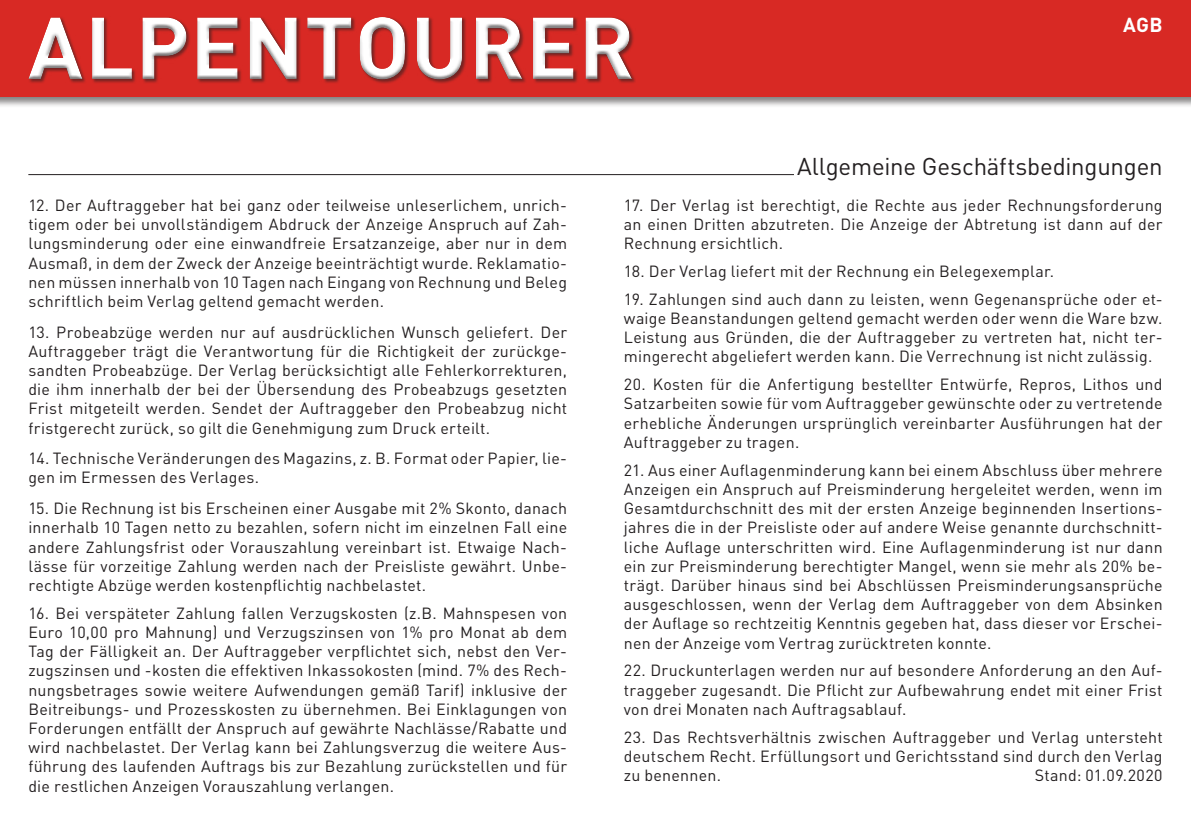
<style>
.page{position:relative;width:1191px;height:840px;background:#fff}
.page>*{position:absolute;margin:0;border:0;box-sizing:border-box;transform-origin:0 0}
.t1{font:24px "DIN Pro";letter-spacing:-.01em;color:#231f20}
.t2{font:700 20px "DIN Pro";color:#fff}
.t3{font:16px/19.2px "DIN Pro";letter-spacing:.015em;color:#231f20;text-align:justify}
</style>
<div class="page">
<div style="left:0;top:0;width:1191px;height:108px;background:#231f20;opacity:.55"></div>
<div style="left:0;top:0;width:1191px;height:96px;background:#d82924"></div>
<div style="left:28px;top:16px;width:608px;height:68px;background:#231f20;opacity:.55"></div>
<div style="left:28px;top:16px;width:606px;height:62px;background:#fff;opacity:.15"></div>
<div style="left:28px;top:20px;width:606px;height:62px;background:#231f20;opacity:.55"></div>
<hr style="left:28px;top:174px;width:766px;height:1px;background:#231f20">
<p class="t3" style="left:28px;top:195px;width:540px">12. Der Auftraggeber hat bei ganz oder teilweise unleserlichem, unrich&shy;tigem oder bei unvollständigem Abdruck der Anzeige Anspruch auf Zah&shy;lungsminderung oder eine einwandfreie Ersatzanzeige, aber nur in dem Ausmaß, in dem der Zweck der Anzeige beeinträchtigt wurde. Reklamatio&shy;nen müssen innerhalb von 10 Tagen nach Eingang von Rechnung und Beleg schriftlich beim Verlag geltend gemacht werden.</p>
<p class="t3" style="left:28px;top:321px;width:540px">13. Probeabzüge werden nur auf ausdrücklichen Wunsch geliefert. Der Auftraggeber trägt die Verantwortung für die Richtigkeit der zurückge&shy;sandten Probeabzüge. Der Verlag berücksichtigt alle Fehlerkorrekturen, die ihm innerhalb der bei der Übersendung des Probeabzugs gesetzten Frist mitgeteilt werden. Sendet der Auftraggeber den Probeabzug nicht fristgerecht zurück, so gilt die Genehmigung zum Druck erteilt.</p>
<p class="t3" style="left:28px;top:448px;width:540px">14. Technische Veränderungen des Magazins, z. B. Format oder Papier, lie&shy;gen im Ermessen des Verlages.</p>
<p class="t3" style="left:28px;top:497px;width:540px">15. Die Rechnung ist bis Erscheinen einer Ausgabe mit 2% Skonto, danach innerhalb 10 Tagen netto zu bezahlen, sofern nicht im einzelnen Fall eine andere Zahlungsfrist oder Vorauszahlung vereinbart ist. Etwaige Nach&shy;lässe für vorzeitige Zahlung werden nach der Preisliste gewährt. Unbe&shy;rechtigte Abzüge werden kostenpflichtig nachbelastet.</p>
<p class="t3" style="left:28px;top:602px;width:540px">16. Bei verspäteter Zahlung fallen Verzugskosten (z.B. Mahnspesen von Euro 10,00 pro Mahnung) und Verzugszinsen von 1% pro Monat ab dem Tag der Fälligkeit an. Der Auftraggeber verpflichtet sich, nebst den Ver&shy;zugszinsen und -kosten die effektiven Inkassokosten (mind. 7% des Rech&shy;nungsbetrages sowie weitere Aufwendungen gemäß Tarif) inklusive der Beitreibungs- und Prozesskosten zu übernehmen. Bei Einklagungen von Forderungen entfällt der Anspruch auf gewährte Nachlässe/Rabatte und wird nachbelastet. Der Verlag kann bei Zahlungsverzug die weitere Aus&shy;führung des laufenden Auftrags bis zur Bezahlung zurückstellen und für die restlichen Anzeigen Vorauszahlung verlangen.</p>
<p class="t2" style="left:1123px;top:11px;width:41px">AGB</p>
<h1 class="t1" style="left:797px;top:149px;width:367px">Allgemeine Geschäftsbedingungen</h1>
<p class="t3" style="left:624px;top:195px;width:540px">17. Der Verlag ist berechtigt, die Rechte aus jeder Rechnungsforderung an einen Dritten abzutreten. Die Anzeige der Abtretung ist dann auf der Rechnung ersichtlich.</p>
<p class="t3" style="left:624px;top:261px;width:432px">18. Der Verlag liefert mit der Rechnung ein Belegexemplar.</p>
<p class="t3" style="left:624px;top:288px;width:540px">19. Zahlungen sind auch dann zu leisten, wenn Gegenansprüche oder et&shy;waige Beanstandungen geltend gemacht werden oder wenn die Ware bzw.<br>Leistung aus Gründen, die der Auftraggeber zu vertreten hat, nicht ter&shy;mingerecht abgeliefert werden kann. Die Verrechnung ist nicht zulässig.</p>
<p class="t3" style="left:624px;top:374px;width:540px">20. Kosten für die Anfertigung bestellter Entwürfe, Repros, Lithos und Satzarbeiten sowie für vom Auftraggeber gewünschte oder zu vertretende erhebliche Änderungen ursprünglich vereinbarter Ausführungen hat der Auftraggeber zu tragen.</p>
<p class="t3" style="left:624px;top:459px;width:540px;text-align:left">21. Aus einer Auflagenminderung kann bei einem Abschluss über mehrere Anzeigen ein Anspruch auf Preisminderung hergeleitet werden, wenn im Gesamtdurchschnitt des mit der ersten Anzeige beginnenden Insertions&shy;jahres die in der Preisliste oder auf andere Weise genannte durchschnitt&shy;liche Auflage unterschritten wird. Eine Auflagenminderung ist nur dann ein zur Preisminderung berechtigter Mangel, wenn sie mehr als 20% be&shy;trägt. Darüber hinaus sind bei Abschlüssen Preisminderungsansprüche ausgeschlossen, wenn der Verlag dem Auftraggeber von dem Absinken der Auflage so rechtzeitig Kenntnis gegeben hat, dass dieser vor Erschei&shy;nen der Anzeige vom Vertrag zurücktreten konnte.</p>
<p class="t3" style="left:624px;top:660px;width:540px">22. Druckunterlagen werden nur auf besondere Anforderung an den Auf&shy;traggeber zugesandt. Die Pflicht zur Aufbewahrung endet mit einer Frist von drei Monaten nach Auftragsablauf.</p>
<p class="t3" style="left:624px;top:726px;width:540px">23. Das Rechtsverhältnis zwischen Auftraggeber und Verlag untersteht deutschem Recht. Erfüllungsort und Gerichtsstand sind durch den Verlag zu benennen.</p>
<p class="t3" style="left:1034px;top:764px;width:129px">Stand: 01.09.2020</p>
</div>
